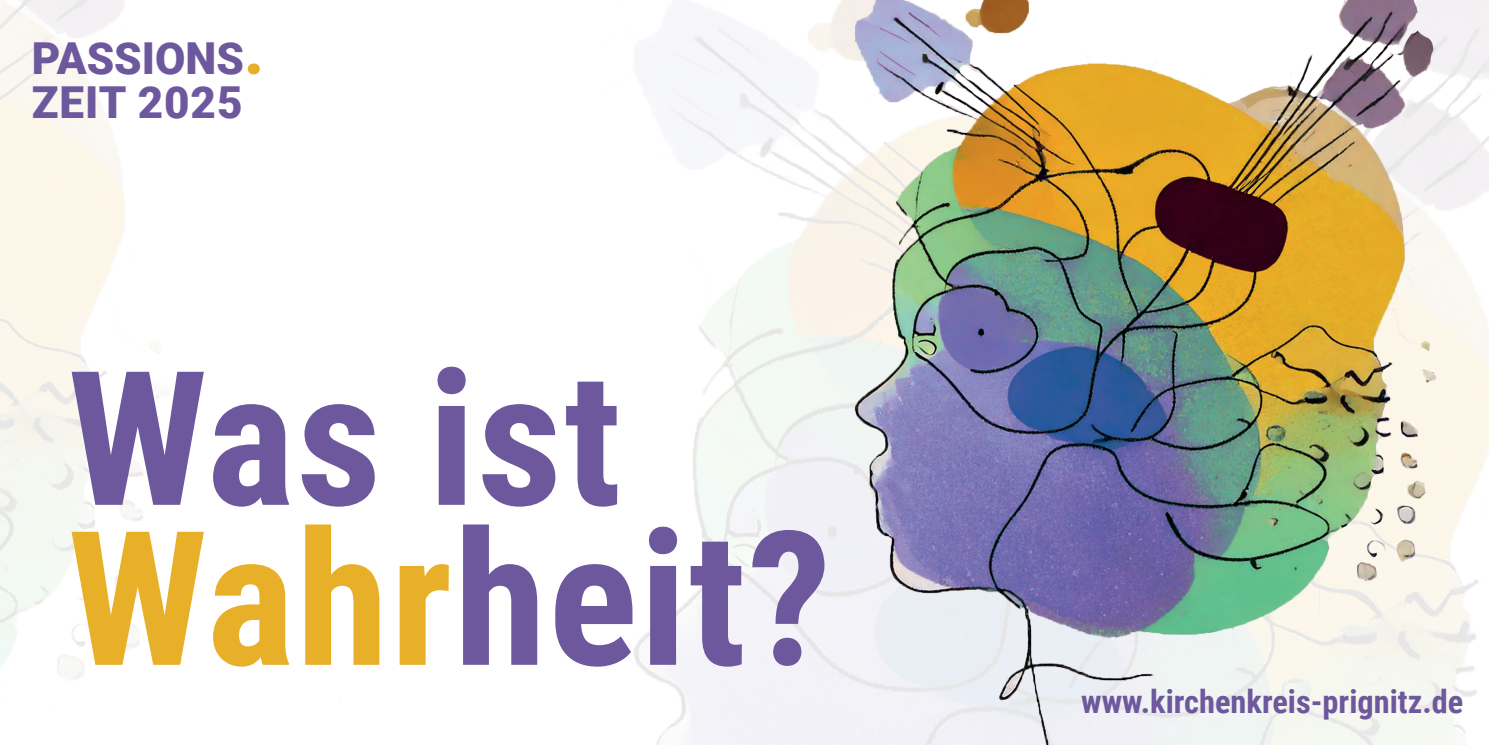
<style>
.page{position:relative;width:1489px;height:745px;background:#fff}
.page>*{position:absolute;margin:0;border:0;box-sizing:border-box;transform-origin:0 0}
.t1{font:700 187px/159.8px "Roboto Condensed";letter-spacing:.01em;color:#6e589d}
.t2{font:900 44px/44px "Roboto";color:#6e589d}
.t3{font:700 32.25px "Roboto Condensed";color:#6e589d}
.s1{font-size:66px;color:#e8af28}
.s2{color:#e8af28}
</style>
<div class="page">
<img style="left:634px;top:28px;width:89px;height:716px">
<img style="left:723px;top:0;width:765px;height:744px">
<h2 class="t2" style="left:32px;top:35px;width:233px">PASSIONS<span class="s1">.<br></span>ZEIT 2025</h2>
<h1 class="t1" style="left:68px;top:351px;width:765px">Was ist<br><span class="s2">Wahr</span>heit?</h1>
<p class="t3" style="left:1081px;top:678px;width:383px">www.kirchenkreis-prignitz.de</p>
</div>
